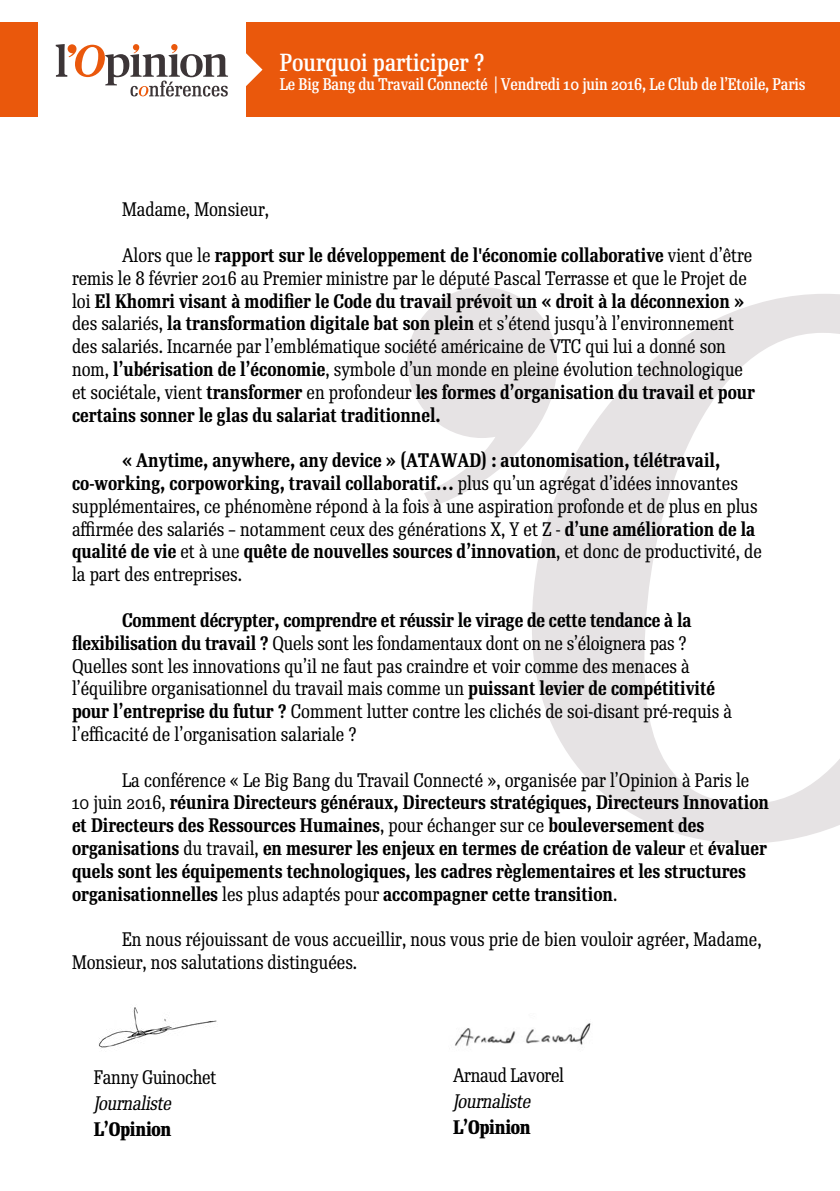
<style>
.page{position:relative;width:840px;height:1191px;background:#fff}
.page>*{position:absolute;margin:0;border:0;box-sizing:border-box;transform-origin:0 0}
.t1{font:500 24px "Re Public Std Cond";color:#fff}
.t2{font:19px/22.8px "Re Public Std Cond";color:#000}
.t3{font:700 19px/22.8px "Re Public Std Cond";color:#000}
.t4{font:italic 19px "Re Public Std Cond";color:#000}
.t5{font:500 19px "Re Public Std Cond";letter-spacing:-.015em;color:#000}
.t6{font:500 16.4px "Re Public Std Cond";letter-spacing:-.01em;color:#fff}
.s1{font-weight:700}
.s2{font-weight:400}
</style>
<div class="page">
<svg style="left:532px;top:294px;width:307px;height:549px"></svg>
<svg style="left:407px;top:287px;width:150px;height:220px"></svg>
<div style="left:0;top:23px;width:839px;height:94px;background:#ea580c"></div>
<div style="left:38px;top:0;width:207px;height:146px;background:#fff"></div>
<svg style="left:56px;top:44px;width:206px;height:53px"></svg>
<img style="left:455px;top:1023px;width:136px;height:24px">
<img style="left:98px;top:1007px;width:119px;height:42px">
<p class="t1" style="left:280px;top:47px;width:206px">Pourquoi participer ?</p>
<p class="t6" style="left:280px;top:74px;width:527px">Le Big Bang du Travail Connecté | Vendredi 10 juin 2016, Le Club de l’Etoile, Paris</p>
<p class="t2" style="left:122px;top:198px;width:148px">Madame, Monsieur,</p>
<p class="t2" style="left:72px;top:244px;width:684px;text-indent:50px">Alors que le <span class="s1">rapport sur le développement de l'économie collaborative</span> vient d’être remis le 8 février 2016 au Premier ministre par le député Pascal Terrasse et que le Projet de loi <span class="s1">El Khomri visant à modifier le Code du travail prévoit un « droit à la déconnexion » </span>des salariés, <span class="s1">la transformation digitale bat son plein</span> et s’étend jusqu’à l’environnement des salariés. Incarnée par l’emblématique société américaine de VTC qui lui a donné son nom, <span class="s1">l’ubérisation de l’économie</span>, symbole d’un monde en pleine évolution technologique et sociétale, vient <span class="s1">transformer</span> en profondeur <span class="s1">les formes d’organisation du travail et pour certains sonner le glas du salariat traditionnel.</span></p>
<p class="t2" style="left:72px;top:449px;width:691px;text-indent:50px"><span class="s1">« Anytime, anywhere, any device » (ATAWAD) : autonomisation, télétravail, co-working, corpoworking, travail collaboratif…</span> plus qu’un agrégat d’idées innovantes supplémentaires, ce phénomène répond à la fois à une aspiration profonde et de plus en plus affirmée des salariés – notamment ceux des générations X, Y et Z - <span class="s1">d’une amélioration de la qualité de vie</span> et à une <span class="s1">quête de nouvelles sources d’innovation</span>, et donc de productivité, de la part des entreprises.</p>
<p class="t2" style="left:72px;top:609px;width:661px;text-indent:50px"><span class="s1">Comment décrypter, comprendre et réussir le virage de cette tendance à la flexibilisation du travail ?</span> Quels sont les fondamentaux dont on ne s’éloignera pas ?<br>Quelles sont les innovations qu’il ne faut pas craindre et voir comme des menaces à l’équilibre organisationnel du travail mais comme un <span class="s1">puissant levier de compétitivité pour l’entreprise du futur ?</span> Comment lutter contre les clichés de soi-disant pré-requis à l’efficacité de l’organisation salariale ?</p>
<p class="t3" style="left:72px;top:768px;width:698px;text-indent:50px"><span class="s2">La conférence « Le Big Bang du Travail Connecté », organisée par l’Opinion à Paris le 10 juin 2016,</span> réunira Directeurs généraux, Directeurs stratégiques, Directeurs Innovation et Directeurs des Ressources Humaines<span class="s2">, pour échanger sur ce</span> bouleversement des organisations <span class="s2">du travail,</span> en mesurer les enjeux en termes de création de valeur <span class="s2">et</span> évaluer quels sont les équipements technologiques, les cadres règlementaires et les structures organisationnelles <span class="s2">les plus adaptés pour</span> accompagner cette transition<span class="s2">.</span></p>
<p class="t2" style="left:72px;top:928px;width:690px;text-indent:50px">En nous réjouissant de vous accueillir, nous vous prie de bien vouloir agréer, Madame,<br>Monsieur, nos salutations distinguées.</p>
<p class="t2" style="left:94px;top:1066px;width:124px">Fanny Guinochet</p>
<p class="t4" style="left:94px;top:1091px;width:83px">Journaliste</p>
<p class="t5" style="left:94px;top:1116px;width:79px">L’Opinion</p>
<p class="t2" style="left:453px;top:1064px;width:113px">Arnaud Lavorel</p>
<p class="t4" style="left:453px;top:1089px;width:83px">Journaliste</p>
<p class="t5" style="left:453px;top:1114px;width:79px">L’Opinion</p>
</div>
